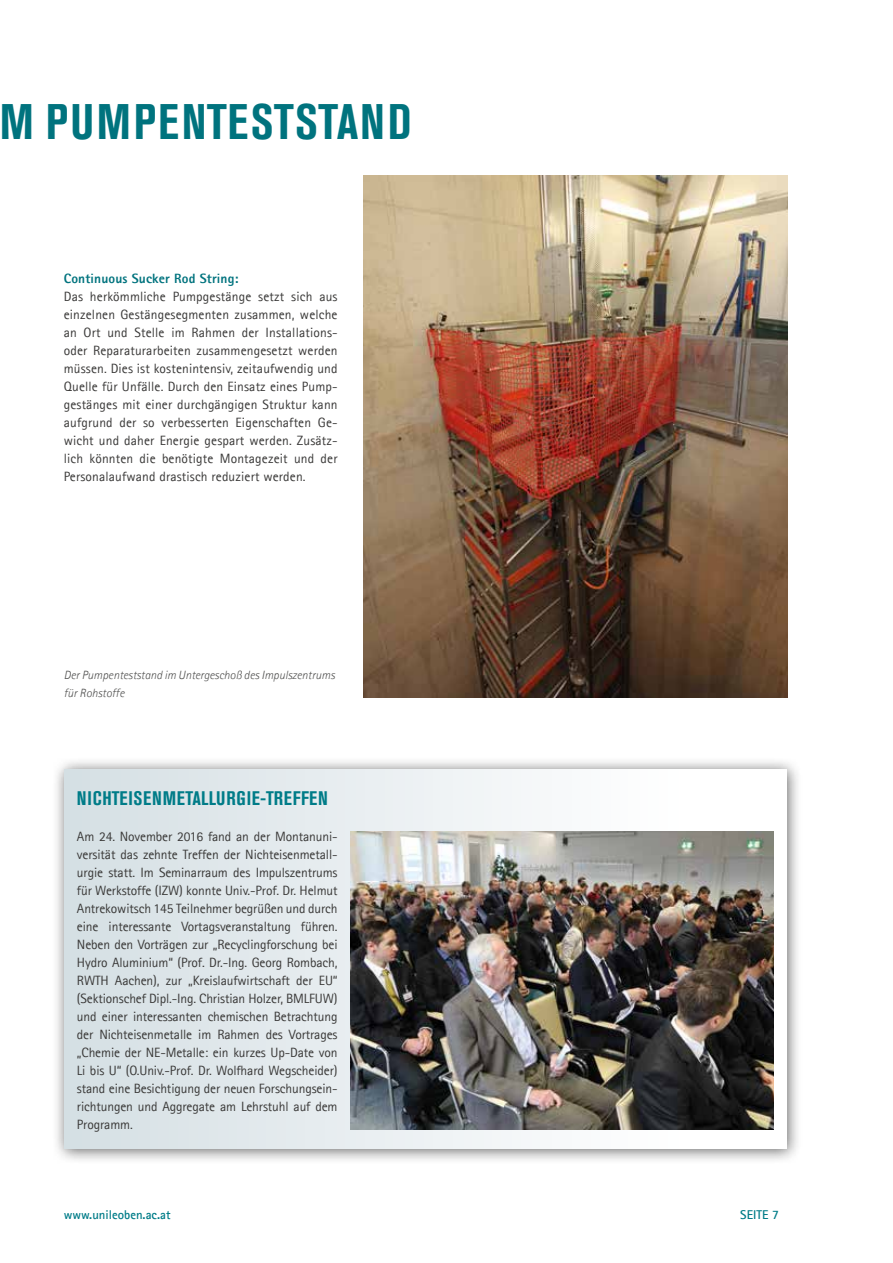
<style>
.page{position:relative;width:893px;height:1263px;background:#fff}
.page>*{position:absolute;margin:0;border:0;box-sizing:border-box;transform-origin:0 0}
.t1{font:700 condensed 49.5px "Akzidenz Grotesk BE";letter-spacing:.035em;color:#00737e}
.t2{font:700 condensed 19.5px "Akzidenz Grotesk BE";letter-spacing:.035em;color:#007c88}
.t3{font:13.5px/18px "Agfa Rotis Sans Serif";letter-spacing:-.01em;color:#3a3938;text-align:justify}
.t4{font:800 13.5px "Agfa Rotis Sans Serif";letter-spacing:.01em;color:#00737e}
.t5{font:700 12.75px "Agfa Rotis Sans Serif";color:#007c88}
.t6{font:italic 300 12px/18px "Agfa Rotis Sans Serif";color:#50504f}
</style>
<div class="page">
<img style="left:363px;top:175px;width:424px;height:522px">
<div style="left:52px;top:757px;width:751px;height:408px;background:#000;opacity:.6"></div>
<div style="left:64px;top:769px;width:722px;height:379px;background:linear-gradient(to right,#d7e1e5,#fefdfd)"></div>
<img style="left:350px;top:831px;width:423px;height:298px">
<h1 class="t1" style="left:-1px;top:94px;width:414px">M PUMPENTESTSTAND</h1>
<p class="t4" style="left:64px;top:270px;width:176px">Continuous Sucker Rod String:</p>
<p class="t3" style="left:64px;top:287px;width:275px">Das herkömmliche Pumpgestänge setzt sich aus einzelnen Gestängesegmenten zusammen, welche an Ort und Stelle im Rahmen der Installations&shy;oder Reparaturarbeiten zusammengesetzt werden müssen. Dies ist kostenintensiv, zeitaufwendig und Quelle für Unfälle. Durch den Einsatz eines Pump&shy;gestänges mit einer durchgängigen Struktur kann aufgrund der so verbesserten Eigenschaften Ge&shy;wicht und daher Energie gespart werden. Zusätz&shy;lich könnten die benötigte Montagezeit und der Personalaufwand drastisch reduziert werden.</p>
<p class="t6" style="left:64px;top:666px;width:273px">Der Pumpenteststand im Untergeschoß des Impulszentrums für Rohstoffe</p>
<h2 class="t2" style="left:77px;top:787px;width:252px">NICHTEISENMETALLURGIE-TREFFEN</h2>
<p class="t3" style="left:77px;top:827px;width:262px">Am 24. November 2016 fand an der Montanuni&shy;versität das zehnte Treffen der Nichteisenmetall&shy;urgie statt. Im Seminarraum des Impulszentrums für Werkstoffe (IZW) konnte Univ.-Prof. Dr. Helmut Antrekowitsch 145 Teilnehmer begrüßen und durch eine interessante Vortagsveranstaltung führen.<br>Neben den Vorträgen zur „Recyclingforschung bei Hydro Aluminium“ (Prof. Dr.-Ing. Georg Rombach, RWTH Aachen), zur „Kreislaufwirtschaft der EU“ (Sektionschef Dipl.-Ing. Christian Holzer, BMLFUW) und einer interessanten chemischen Betrachtung der Nichteisenmetalle im Rahmen des Vortrages „Chemie der NE-Metalle: ein kurzes Up-Date von Li bis U“ (O.Univ.-Prof. Dr. Wolfhard Wegscheider) stand eine Besichtigung der neuen Forschungsein&shy;richtungen und Aggregate am Lehrstuhl auf dem Programm.</p>
<p class="t5" style="left:64px;top:1207px;width:108px">www.unileoben.ac.at</p>
<p class="t5" style="left:740px;top:1207px;width:40px">SEITE 7</p>
</div>
